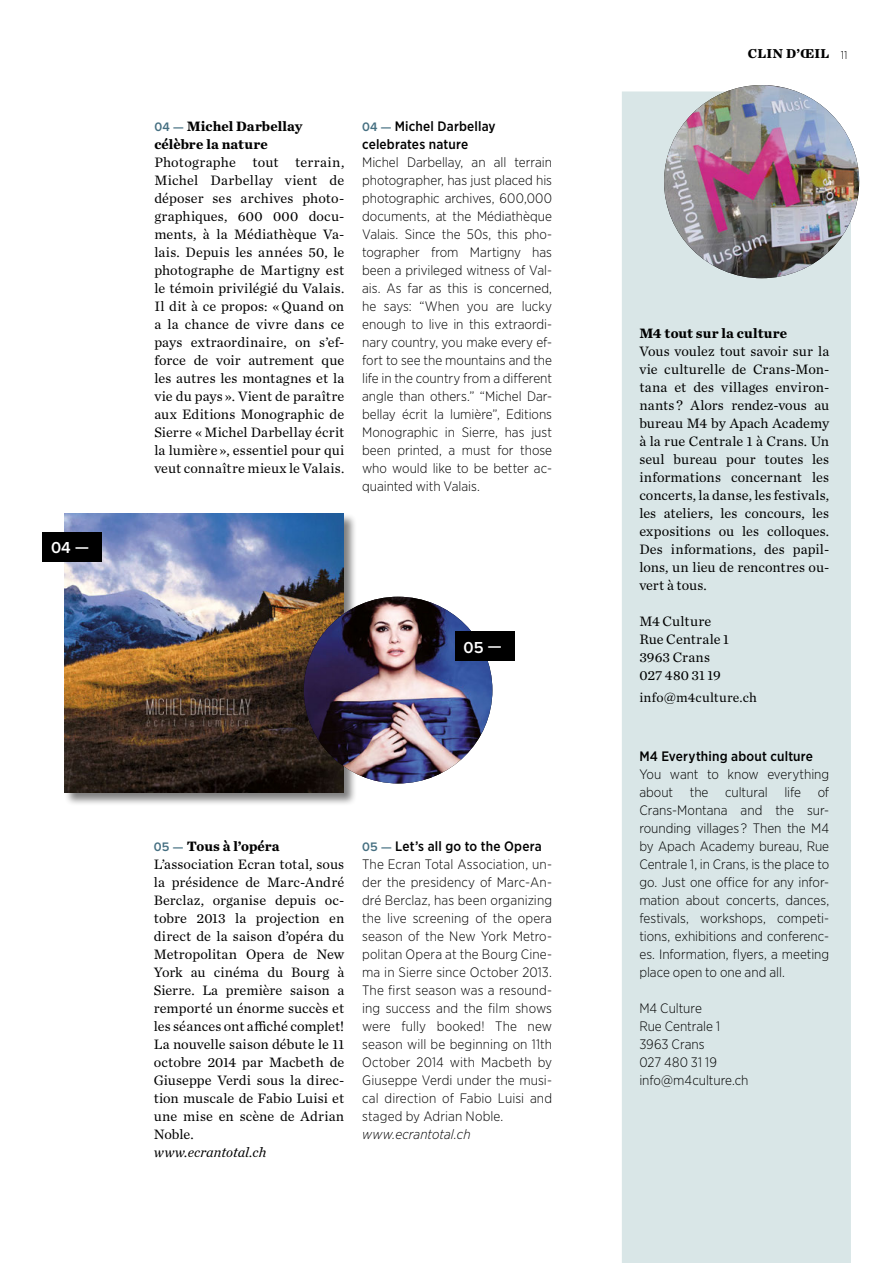
<style>
.page{position:relative;width:893px;height:1263px;background:#fff}
.page>*{position:absolute;margin:0;border:0;box-sizing:border-box;transform-origin:0 0}
.t1{font:600 16.5px "Proxima Nova A";color:#fff}
.t2{font:14.25px/18px "Chronicle Text G1";letter-spacing:.005em;color:#000;text-align:justify}
.t3{font:700 14.25px/18px "Chronicle Text G1";letter-spacing:.005em;color:#000}
.t4{font:italic 14.25px "Chronicle Text G1";color:#000}
.t5{font:300 13.65px/18px "Gotham Narrow";letter-spacing:.005em;color:#000;text-align:justify}
.t6{font:500 13.65px/18px "Gotham Narrow";letter-spacing:.01em;color:#000}
.t7{font:13.65px "Chronicle Text G1";letter-spacing:.015em;color:#000}
.t8{font:italic 300 13.65px "Gotham Narrow";letter-spacing:.005em;color:#000}
.t9{font:700 13.5px "Chronicle Text G1";letter-spacing:.015em;color:#000}
.s1{font-family:"Proxima Nova A";font-weight:600;font-size:12.75px;color:#456f81}
.s2{font-weight:700}
.s3{font-weight:500}
.s4{font-family:"Gotham Narrow";font-weight:300;font-size:11.25px}
</style>
<div class="page">
<div style="left:622px;top:91px;width:229px;height:1172px;background:#d9e6e7"></div>
<div style="left:64px;top:513px;width:293px;height:293px;background:#000;opacity:.5"></div>
<img style="left:64px;top:513px;width:280px;height:279px">
<div style="left:43px;top:532px;width:59px;height:30px;background:#000"></div>
<img style="left:304px;top:597px;width:188px;height:186px">
<div style="left:455px;top:631px;width:59px;height:30px;background:#000"></div>
<img style="left:664px;top:85px;width:195px;height:193px">
<p class="t1" style="left:51px;top:539px;width:39px">04 —</p>
<p class="t3" style="left:154px;top:116px;width:150px"><span class="s1">04 —</span> Michel Darbellay célèbre la nature</p>
<p class="t2" style="left:154px;top:152px;width:191px">Photographe tout terrain, Michel Darbellay vient de déposer ses archives photo&shy;graphiques, 600 000 docu&shy;ments, à la Médiathèque Va&shy;lais. Depuis les années 50, le photographe de Martigny est le témoin privilégié du Valais.<br>Il dit à ce propos: « Quand on a la chance de vivre dans ce pays extraordinaire, on s’ef&shy;force de voir autrement que les autres les montagnes et la vie du pays ». Vient de paraître aux Editions Monographic de Sierre « Michel Darbellay écrit la lumière », essentiel pour qui veut connaître mieux le Valais.</p>
<p class="t6" style="left:362px;top:117px;width:135px"><span class="s1">04 —</span> Michel Darbellay celebrates nature</p>
<p class="t5" style="left:362px;top:152px;width:191px">Michel Darbellay, an all terrain photographer, has just placed his photographic archives, 600,000 documents, at the Médiathèque Valais. Since the 50s, this pho&shy;tographer from Martigny has been a privileged witness of Val&shy;ais. As far as this is concerned, he says: “When you are lucky enough to live in this extraordi&shy;nary country, you make every ef&shy;fort to see the mountains and the life in the country from a different angle than others.” “Michel Dar&shy;bellay écrit la lumière”, Editions Monographic in Sierre, has just been printed, a must for those who would like to be better ac&shy;quainted with Valais.</p>
<p class="t1" style="left:463px;top:638px;width:40px">05 —</p>
<p class="t2" style="left:154px;top:836px;width:192px;text-align:left"><span class="s1">05 —</span> <span class="s2">Tous à l’opéra<br></span>L’association Ecran total, sous la présidence de Marc-André<br>Berclaz, organise depuis oc&shy;tobre 2013 la projection en direct de la saison d’opéra du<br>Metropolitan Opera de New<br>York au cinéma du Bourg à<br>Sierre. La première saison a remporté un énorme succès et les séances ont affiché complet!<br>La nouvelle saison débute le 11 octobre 2014 par Macbeth de<br>Giuseppe Verdi sous la direc&shy;tion muscale de Fabio Luisi et une mise en scène de Adrian<br>Noble.</p>
<p class="t4" style="left:154px;top:1141px;width:114px">www.ecrantotal.ch</p>
<p class="t5" style="left:362px;top:836px;width:191px;text-align:left"><span class="s1">05 —</span> <span class="s3">Let’s all go to the Opera<br></span>The Ecran Total Association, un&shy;der the presidency of Marc-An&shy;dré Berclaz, has been organizing the live screening of the opera season of the New York Metro&shy;politan Opera at the Bourg Cine&shy;ma in Sierre since October 2013.<br>The first season was a resound&shy;ing success and the film shows were fully booked! The new season will be beginning on 11th<br>October 2014 with Macbeth by<br>Giuseppe Verdi under the musi&shy;cal direction of Fabio Luisi and staged by Adrian Noble.</p>
<p class="t8" style="left:362px;top:1125px;width:110px">www.ecrantotal.ch</p>
<p class="t9" style="left:748px;top:43px;width:101px">CLIN D’ŒIL <span class="s4">11</span></p>
<p class="t3" style="left:639px;top:323px;width:149px">M4 tout sur la culture</p>
<p class="t2" style="left:639px;top:341px;width:191px">Vous voulez tout savoir sur la vie culturelle de Crans-Mon&shy;tana et des villages environ&shy;nants ? Alors rendez-vous au bureau M4 by Apach Academy à la rue Centrale 1 à Crans. Un seul bureau pour toutes les informations concernant les concerts, la danse, les festivals, les ateliers, les concours, les expositions ou les colloques.<br>Des informations, des papil&shy;lons, un lieu de rencontres ou&shy;vert à tous.</p>
<p class="t2" style="left:639px;top:611px;width:91px;text-align:left">M4 Culture<br>Rue Centrale 1<br>3963 Crans<br>027 480 31 19</p>
<p class="t7" style="left:639px;top:687px;width:119px">info@m4culture.ch</p>
<p class="t6" style="left:639px;top:747px;width:175px">M4 Everything about culture</p>
<p class="t5" style="left:639px;top:764px;width:191px">You want to know everything about the cultural life of Crans-Montana and the sur&shy;rounding villages ? Then the M4 by Apach Academy bureau, Rue Centrale 1, in Crans, is the place to go. Just one office for any infor&shy;mation about concerts, dances, festivals, workshops, competi&shy;tions, exhibitions and conferenc&shy;es. Information, flyers, a meeting place open to one and all.</p>
<p class="t5" style="left:639px;top:998px;width:111px;text-align:left">M4 Culture<br>Rue Centrale 1<br>3963 Crans<br>027 480 31 19 info@m4culture.ch</p>
</div>
